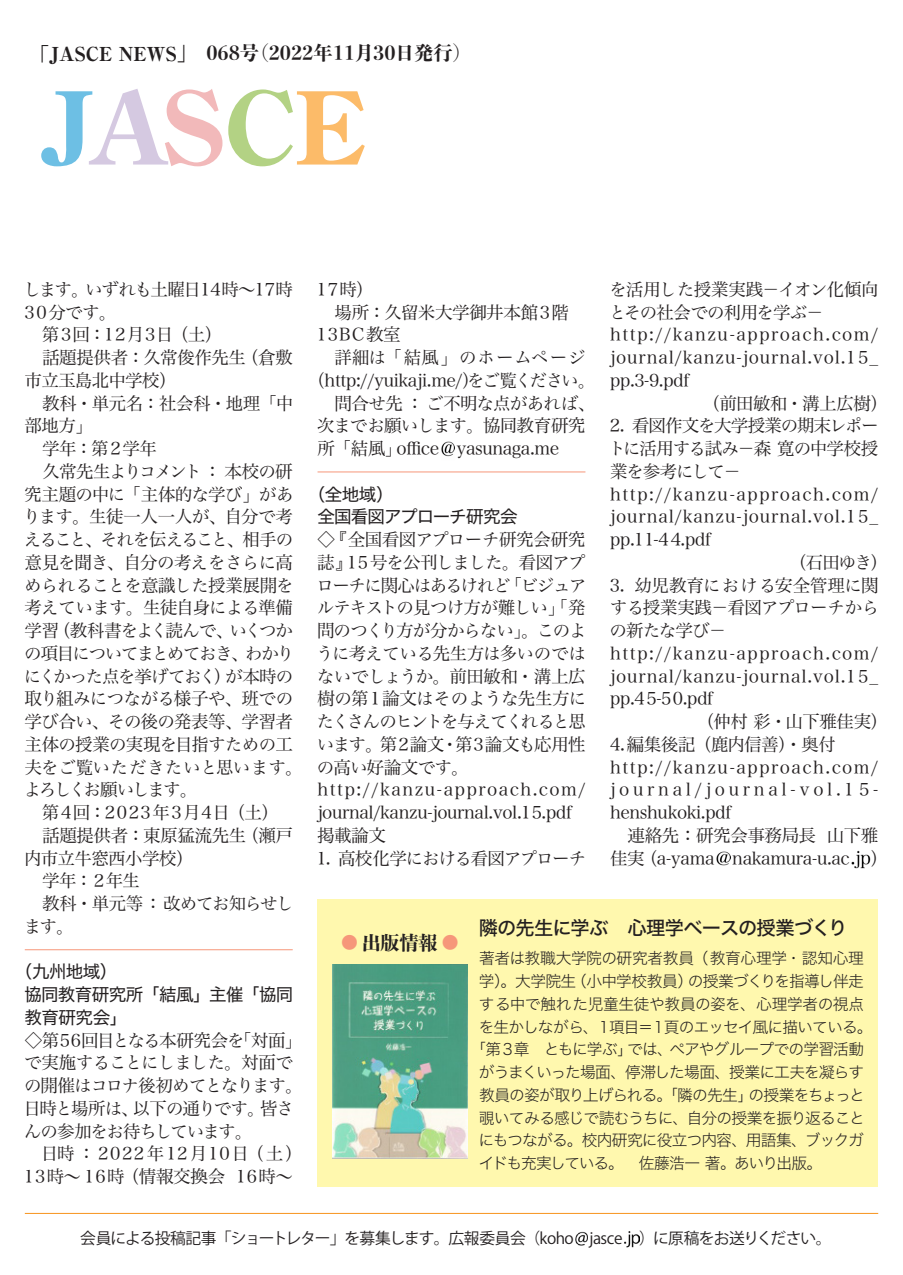
<style>
.page{position:relative;width:903px;height:1275px;background:#fff}
.page>*{position:absolute;margin:0;border:0;box-sizing:border-box;transform-origin:0 0}
.t1{font:800 19.25px "Yu Min";color:#231f20}
.t2{font:19.25px "Hiragino Sans W5";letter-spacing:-.04em;color:#231f20}
.t3{font:17.5px/22.8px "Hira Min Pro N W3";letter-spacing:-.03em;color:#231f20}
.t4{font:17.5px/22.8px "Hira Min Pro N W3";letter-spacing:-.06em;color:#231f20}
.t5{font:17.5px "Hira Min Pro N W3";letter-spacing:.085em;color:#231f20}
.t6{font:17.5px "Hira Min Pro N W3";letter-spacing:.05em;color:#231f20}
.t7{font:17.5px "Hira Min Pro N W3";letter-spacing:-.065em;color:#231f20}
.t8{font:17.5px/22.8px "Hira Min Pro N W3";letter-spacing:.06em;color:#231f20}
.t9{font:17.5px/22.8px "Hiragino Sans W4";letter-spacing:-.03em;color:#231f20}
.t10{font:17.5px "Hira Min Pro N W3";letter-spacing:-.05em;color:#231f20}
.t11{font:17.5px "Hira Min Pro N W3";letter-spacing:.21em;color:#231f20}
.t12{font:17.5px "Hira Min Pro N W3";letter-spacing:-.095em;color:#231f20}
.t13{font:17.5px "Hira Min Pro N W3";letter-spacing:-.08em;color:#231f20}
.t14{font:17.5px "Hira Min Pro N W3";letter-spacing:-.07em;color:#231f20}
.t15{font:17.5px "Hira Min Pro N W3";letter-spacing:-.01em;color:#231f20}
.t16{font:17.5px "Hira Min Pro N W3";letter-spacing:.005em;color:#231f20}
.t17{font:17.5px "Hira Min Pro N W3";letter-spacing:.09em;color:#231f20}
.t18{font:17.5px "Hira Min Pro N W3";letter-spacing:.055em;color:#231f20}
.t19{font:17.5px "Hira Min Pro N W3";letter-spacing:-.115em;color:#231f20}
.t20{font:15.75px "Hiragino Sans W2";letter-spacing:-.05em;color:#231f20}
.t21{font:15.75px "Koz Go Pr 6 N";letter-spacing:-.045em;color:#231f20}
.t22{font:15.75px "Hiragino Sans W2";letter-spacing:-.02em;color:#231f20}
.t23{font:15.75px "Hiragino Sans W2";letter-spacing:-.025em;color:#231f20}
.t24{font:15.75px "Hiragino Sans W2";letter-spacing:-.085em;color:#231f20}
.s1{font-family:"Ryumin Pro"}
.s2{font-size:17.5px;color:#f6977a}
</style>
<div class="page">
<svg style="left:41px;top:89px;width:181px;height:77px"></svg>
<svg style="left:228px;top:89px;width:137px;height:77px"></svg>
<hr style="left:25px;top:1213px;width:853px;height:1px;background:#f7931d">
<img style="left:575px;top:1232px;width:12px;height:14px">
<img style="left:624px;top:1231px;width:15px;height:17px">
<img style="left:716px;top:851px;width:14px;height:15px">
<img style="left:852px;top:850px;width:19px;height:19px">
<hr style="left:317px;top:471px;width:268px;height:1px;background:#f6977a">
<img style="left:441px;top:441px;width:14px;height:16px">
<hr style="left:25px;top:949px;width:268px;height:1px;background:#f6977a">
<div style="left:317px;top:900px;width:561px;height:287px;background:#fff8ae"></div>
<img style="left:332px;top:965px;width:136px;height:193px">
<p class="t1" style="left:30px;top:38px;width:443px"><span class="s1">「JASCE NEWS」　</span>068号（2022年11月30日発行）</p>
<p class="t3" style="left:23px;top:276px;width:271px">します。いずれも土曜日14時〜17時</p>
<p class="t3" style="left:25px;top:299px;width:93px">30分です。</p>
<p class="t8" style="left:42px;top:322px;width:182px">第3回：12月3日（土）</p>
<p class="t3" style="left:25px;top:344px;width:269px">　話題提供者：久常俊作先生（倉敷</p>
<p class="t3" style="left:24px;top:367px;width:154px">市立玉島北中学校）</p>
<p class="t3" style="left:25px;top:390px;width:270px">　教科・単元名：社会科・地理「中</p>
<p class="t3" style="left:25px;top:413px;width:70px">部地方」</p>
<p class="t3" style="left:25px;top:435px;width:134px">　学年：第2学年</p>
<p class="t7" style="left:25px;top:456px;width:269px">　久常先生よりコメント：本校の研</p>
<p class="t3" style="left:25px;top:481px;width:270px">究主題の中に「主体的な学び」があ</p>
<p class="t3" style="left:23px;top:504px;width:271px">ります。生徒一人一人が、自分で考</p>
<p class="t12" style="left:24px;top:524px;width:271px">えること、それを伝えること、相手の</p>
<p class="t10" style="left:25px;top:547px;width:270px">意見を聞き、自分の考えをさらに高</p>
<p class="t3" style="left:24px;top:572px;width:271px">められることを意識した授業展開を</p>
<p class="t10" style="left:25px;top:593px;width:270px">考えています。生徒自身による準備</p>
<p class="t4" style="left:25px;top:617px;width:270px">学習（教科書をよく読んで、いくつか</p>
<p class="t13" style="left:24px;top:638px;width:272px">の項目についてまとめておき、わかり</p>
<p class="t14" style="left:24px;top:661px;width:271px">にくかった点を挙げておく）が本時の</p>
<p class="t3" style="left:25px;top:686px;width:270px">取り組みにつながる様子や、班での</p>
<p class="t3" style="left:25px;top:708px;width:270px">学び合い、その後の発表等、学習者</p>
<p class="t3" style="left:25px;top:731px;width:270px">主体の授業の実現を目指すための工</p>
<p class="t16" style="left:24px;top:752px;width:280px">夫をご覧いただきたいと思います。</p>
<p class="t19" style="left:24px;top:775px;width:175px">よろしくお願いします。</p>
<p class="t17" style="left:42px;top:797px;width:239px">第4回：2023年3月4日（土）</p>
<p class="t3" style="left:25px;top:822px;width:270px">　話題提供者：東原猛流先生（瀬戸</p>
<p class="t3" style="left:24px;top:845px;width:171px">内市立牛窓西小学校）</p>
<p class="t3" style="left:25px;top:868px;width:117px">　学年：２年生</p>
<p class="t7" style="left:25px;top:888px;width:270px">　教科・単元等：改めてお知らせし</p>
<p class="t3" style="left:24px;top:913px;width:51px">ます。</p>
<p class="t9" style="left:25px;top:959px;width:270px;text-indent:-10px">（九州地域）<br>協同教育研究所「結風」主催「協同教育研究会」</p>
<p class="t4" style="left:24px;top:1027px;width:281px">◇第56回目となる本研究会を「対面」で実施することにしました。対面での開催はコロナ後初めてとなります。日時と場所は、以下の通りです。皆さんの参加をお待ちしています。</p>
<p class="t8" style="left:24px;top:1141px;width:280px;text-indent:17px">日時：2022年12月10日（土）<br>13時～ 16時（情報交換会 16時～</p>
<p class="t3" style="left:317px;top:276px;width:59px">17時）</p>
<p class="t3" style="left:335px;top:299px;width:236px">場所：久留米大学御井本館3階</p>
<p class="t3" style="left:317px;top:322px;width:86px">13BC教室</p>
<p class="t18" style="left:335px;top:342px;width:253px">詳細は「結風」のホームページ</p>
<p class="t3" style="left:308px;top:367px;width:289px">（http://yuikaji.me/）をご覧ください。</p>
<p class="t3" style="left:334px;top:390px;width:262px">問合せ先：ご不明な点があれば、</p>
<p class="t3" style="left:317px;top:413px;width:270px">次までお願いします。協同教育研究</p>
<p class="t3" style="left:317px;top:435px;width:243px">所「結風」office yasunaga.me</p>
<p class="t9" style="left:317px;top:481px;width:202px;text-indent:-10px">（全地域）<br>全国看図アプローチ研究会</p>
<p class="t3" style="left:316px;top:526px;width:272px">◇『全国看図アプローチ研究会研究誌』15号を公刊しました。看図アプローチに関心はあるけれど「ビジュアルテキストの見つけ方が難しい」「発問のつくり方が分からない」。このように考えている先生方は多いのではないでしょうか。前田敏和・溝上広樹の第1論文はそのような先生方にたくさんのヒントを与えてくれると思います。第2論文・第3論文も応用性の高い好論文です。http://kanzu-approach.com/ journal/kanzu-journal.vol.15.pdf掲載論文</p>
<p class="t7" style="left:317px;top:843px;width:271px">1. 高校化学における看図アプローチ</p>
<p class="t3" style="left:609px;top:276px;width:271px">を活用した授業実践－イオン化傾向</p>
<p class="t3" style="left:609px;top:299px;width:216px">とその社会での利用を学ぶ－</p>
<p class="t5" style="left:610px;top:320px;width:270px">http://kanzu-approach.com/</p>
<p class="t6" style="left:611px;top:342px;width:269px">journal/kanzu-journal.vol.15_</p>
<p class="t3" style="left:610px;top:367px;width:80px">pp.3-9.pdf</p>
<p class="t3" style="left:702px;top:390px;width:187px">（前田敏和・溝上広樹）</p>
<p class="t7" style="left:610px;top:411px;width:270px">2. 看図作文を大学授業の期末レポー</p>
<p class="t4" style="left:608px;top:435px;width:271px">トに活用する試み－森 寛の中学校授</p>
<p class="t7" style="left:610px;top:456px;width:132px">業を参考にして－</p>
<p class="t5" style="left:610px;top:479px;width:270px">http://kanzu-approach.com/</p>
<p class="t6" style="left:611px;top:502px;width:269px">journal/kanzu-journal.vol.15_</p>
<p class="t3" style="left:610px;top:526px;width:102px">pp.11-44.pdf</p>
<p class="t3" style="left:789px;top:549px;width:101px">（石田ゆき）</p>
<p class="t15" style="left:610px;top:570px;width:270px">3. 幼児教育における安全管理に関</p>
<p class="t3" style="left:610px;top:595px;width:271px">する授業実践－看図アプローチから</p>
<p class="t3" style="left:610px;top:617px;width:118px">の新たな学び－</p>
<p class="t5" style="left:610px;top:638px;width:270px">http://kanzu-approach.com/</p>
<p class="t6" style="left:611px;top:661px;width:269px">journal/kanzu-journal.vol.15_</p>
<p class="t3" style="left:610px;top:686px;width:104px">pp.45-50.pdf</p>
<p class="t3" style="left:697px;top:708px;width:193px">（仲村 彩・山下雅佳実）</p>
<p class="t3" style="left:610px;top:731px;width:227px">4.編集後記（鹿内信善）・奥付</p>
<p class="t5" style="left:610px;top:752px;width:270px">http://kanzu-approach.com/</p>
<p class="t11" style="left:611px;top:775px;width:269px">journal/journal-vol.15-</p>
<p class="t3" style="left:610px;top:799px;width:123px">henshukoki.pdf</p>
<p class="t3" style="left:610px;top:822px;width:270px">　連絡先：研究会事務局長 山下雅</p>
<p class="t3" style="left:610px;top:845px;width:279px">佳実（a-yama nakamura-u.ac ）</p>
<p class="t1" style="left:341px;top:928px;width:120px"><span class="s2">●</span> 出版情報 <span class="s2">●</span></p>
<p class="t2" style="left:479px;top:910px;width:370px">隣の先生に学ぶ　心理学ベースの授業づくり</p>
<p class="t22" style="left:479px;top:944px;width:386px">著者は教職大学院の研究者教員（教育心理学・認知心理</p>
<p class="t20" style="left:479px;top:967px;width:387px">学）。大学院生（小中学校教員）の授業づくりを指導し伴走</p>
<p class="t23" style="left:479px;top:990px;width:387px">する中で触れた児童生徒や教員の姿を、心理学者の視点</p>
<p class="t20" style="left:479px;top:1013px;width:395px">を生かしながら、１項目＝１頁のエッセイ風に描いている。</p>
<p class="t20" style="left:470px;top:1035px;width:395px">「第３章　ともに学ぶ」では、ペアやグループでの学習活動</p>
<p class="t20" style="left:479px;top:1058px;width:387px">がうまくいった場面、停滞した場面、授業に工夫を凝らす</p>
<p class="t20" style="left:479px;top:1081px;width:387px">教員の姿が取り上げられる。「隣の先生」の授業をちょっと</p>
<p class="t20" style="left:479px;top:1104px;width:387px">覗いてみる感じで読むうちに、自分の授業を振り返ること</p>
<p class="t20" style="left:478px;top:1126px;width:387px">にもつながる。校内研究に役立つ内容、用語集、ブックガ</p>
<p class="t24" style="left:479px;top:1149px;width:345px">イドも充実している。　佐藤浩一 著。あいり出版。</p>
<p class="t21" style="left:80px;top:1229px;width:753px">会員による投稿記事「ショートレター」を募集します。広報委員会（koho jasce ）に原稿をお送りください。</p>
</div>
